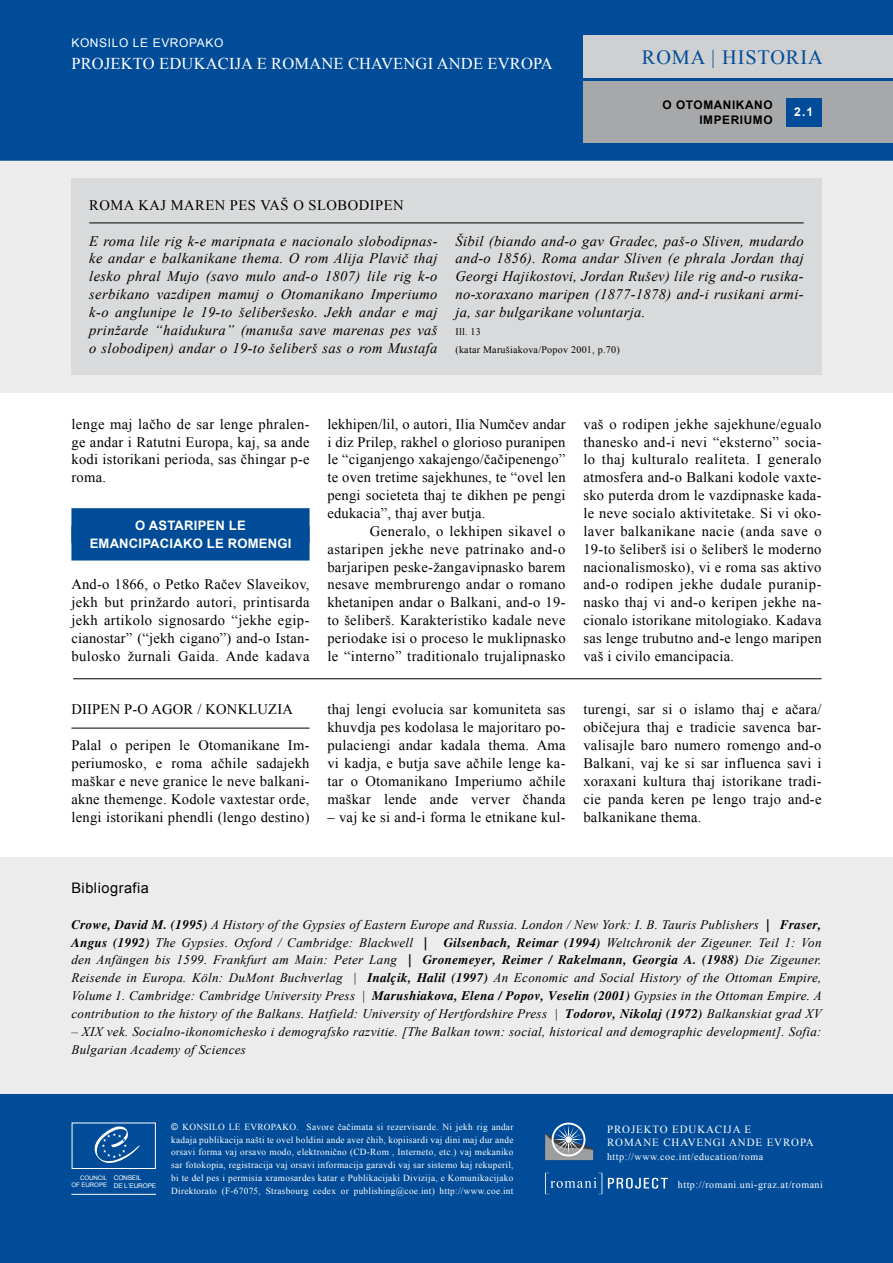
<style>
.page{position:relative;width:893px;height:1263px;background:#fff}
.page>*{position:absolute;margin:0;border:0;box-sizing:border-box;transform-origin:0 0}
.t1{font:20.25px "Times New Roman";letter-spacing:.045em;color:#004c99}
.t2{font:16.5px "Times New Roman";letter-spacing:.01em;color:#fff}
.t3{font:14.55px/17.9px "Times New Roman";letter-spacing:.02em;color:#000;text-align:justify}
.t4{font:italic 14.55px/17.9px "Times New Roman";letter-spacing:.025em;color:#000;text-align:justify}
.t5{font:14.55px "Arial";letter-spacing:.035em;color:#000}
.t6{font:italic 13.05px/17.9px "Times New Roman";letter-spacing:.025em;color:#000}
.t7{font:700 13.05px "Arial";letter-spacing:.015em;color:#fff}
.t8{font:12px "Arial";letter-spacing:.05em;color:#fff}
.t9{font:700 12px "Arial";color:#fff}
.t10{font:700 11.85px/15px "Arial";letter-spacing:.05em;color:#000;text-align:right}
.t11{font:10.95px "Times New Roman";letter-spacing:.08em;color:#fff}
.t12{font:10.05px "Times New Roman";letter-spacing:.05em;color:#fff}
.t13{font:10.05px/17.9px "Times New Roman";letter-spacing:.025em;color:#000}
.t14{font:9.3px/12.8px "Times New Roman";letter-spacing:.03em;color:#fff;text-align:justify}
.t15{font:6.45px/7.6px "Arial";letter-spacing:-.025em;color:#fff}
.t16{font:6.15px/7.6px "Arial";letter-spacing:-.01em;color:#fff;text-align:right}
.s1{font-weight:700}
.s2{font-style:normal}
.s3{font-family:"Arial"}
</style>
<div class="page">
<div style="left:0;top:161px;width:893px;height:232px;background:#ececed"></div>
<div style="left:0;top:0;width:893px;height:161px;background:#004c99"></div>
<div style="left:583px;top:81px;width:310px;height:62px;background:#a7a8aa"></div>
<div style="left:583px;top:36px;width:310px;height:42px;background:#cfd0d1"></div>
<div style="left:786px;top:98px;width:35px;height:28px;background:#004c99"></div>
<div style="left:0;top:857px;width:893px;height:246px;background:#ececed"></div>
<div style="left:71px;top:179px;width:750px;height:196px;background:#d9dadb"></div>
<hr style="left:89px;top:223px;width:715px;height:1px;background:#000">
<hr style="left:71px;top:728px;width:239px;height:1px;background:#000">
<div style="left:71px;top:508px;width:239px;height:35px;background:#004c99"></div>
<div style="left:71px;top:526px;width:239px;height:34px;background:#004c99"></div>
<hr style="left:73px;top:678px;width:748px;height:1px;background:#000">
<div style="left:0;top:1094px;width:893px;height:169px;background:#004c99"></div>
<svg style="left:545px;top:1173px;width:57px;height:21px"></svg>
<svg style="left:608px;top:1178px;width:60px;height:10px"></svg>
<hr style="left:71px;top:1194px;width:85px;height:1px;background:#fff">
<svg style="left:90px;top:1126px;width:50px;height:43px"></svg>
<svg style="left:545px;top:1122px;width:48px;height:38px"></svg>
<p class="t8" style="left:71px;top:35px;width:18px">KONSILO</p>
<p class="t8" style="left:133px;top:35px;width:47px">LE EVROP</p>
<p class="t8" style="left:197px;top:35px;width:27px">AKO</p>
<p class="t2" style="left:71px;top:52px;width:44px">PROJEKT</p>
<p class="t2" style="left:143px;top:52px;width:52px">O EDUKA</p>
<p class="t2" style="left:218px;top:52px;width:90px">CIJA E ROMANE</p>
<p class="t2" style="left:348px;top:52px;width:23px">CHAVENGI</p>
<p class="t2" style="left:437px;top:52px;width:63px">ANDEEVR</p>
<p class="t2" style="left:521px;top:52px;width:23px">OPA</p>
<p class="t3" style="left:89px;top:196px;width:249px">Roma kaj maren pes vaš o s lobod</p>
<p class="t3" style="left:370px;top:196px;width:35px">ipen</p>
<h1 class="t1" style="left:642px;top:44px;width:182px">Roma | His toria</h1>
<p class="t9" style="left:794px;top:104px;width:21px">2.1</p>
<p class="t10" style="left:662px;top:98px;width:112px">O OTOMANIKANO<br>IMPERIUMO</p>
<p class="t4" style="left:89px;top:231px;width:350px">E roma lile rig k-e maripnata e nacionalo slobodipnas&shy;ke andar e balkanikane thema. O rom Alija Plavič thaj lesko phral Mujo (savo mulo and-o 1807) lile rig k-o serbikano vazdipen mamuj o Otomanikano Imperiumo k-o anglunipe le 19-to šeliberšesko. Jekh andar e maj prinžarde “haidukura” (manuša save marenas pes vaš o slobodipen) andar o 19-to šeliberš sas o rom Mustafa</p>
<p class="t4" style="left:455px;top:231px;width:350px">Šibil (biando and-o gav Gradec, paš-o Sliven, mudardo and-o 1856). Roma andar Sliven (e phrala Jordan thaj Georgi Hajikostovi, Jordan Rušev) lile rig and-o rusika&shy;no-xoraxano maripen (1877-1878) and-i rusikani armi&shy;ja, sar bulgarikane voluntarja.</p>
<p class="t13" style="left:455px;top:322px;width:166px">Ill. 13<br>(katar Marušiakova/Popov 2001, p.70)</p>
<p class="t3" style="left:71px;top:415px;width:240px">lenge maj lačho de sar lenge phralen&shy;ge andar i Ratutni Europa, kaj, sa ande kodi istorikani perioda, sas čhingar p-e roma.</p>
<p class="t7" style="left:135px;top:517px;width:42px">O ASTARIPEN</p>
<p class="t7" style="left:229px;top:517px;width:17px">LE</p>
<p class="t7" style="left:90px;top:534px;width:11px">EMAN</p>
<p class="t7" style="left:129px;top:534px;width:50px">CIPACIAKO</p>
<p class="t7" style="left:207px;top:534px;width:32px">LE ROMEN</p>
<p class="t7" style="left:277px;top:534px;width:14px">GI</p>
<p class="t3" style="left:71px;top:575px;width:240px">And-o 1866, o Petko Račev Slaveikov, jekh but prinžardo autori, printisarda jekh artikolo signosardo “jekhe egip&shy;cianostar” (“jekh cigano”) and-o Istan&shy;bulosko žurnali Gaida. Ande kadava</p>
<p class="t3" style="left:71px;top:700px;width:10px">DIIPEN</p>
<p class="t3" style="left:124px;top:700px;width:162px">P-O AGOR / KONKLUZIA</p>
<p class="t3" style="left:71px;top:736px;width:240px">Palal o peripen le Otomanikane Im&shy;periumosko, e roma ačhile sadajekh maškar e neve granice le neve balkani&shy;akne themenge. Kodole vaxtestar orde, lengi istorikani phendli (lengo destino)</p>
<p class="t3" style="left:327px;top:415px;width:240px">lekhipen/lil, o autori, Ilia Numčev andar i diz Prilep, rakhel o glorioso puranipen le “ciganjengo xakajengo/čačipenengo” te oven tretime sajekhunes, te “ovel len pengi societeta thaj te dikhen pe pengi edukacia”, thaj aver butja.</p>
<p class="t3" style="left:327px;top:522px;width:240px;text-indent:43px">Generalo, o lekhipen sikavel o astaripen jekhe neve patrinako and-o barjaripen peske-žangavipnasko barem nesave membrurengo andar o romano khetanipen andar o Balkani, and-o 19- to šeliberš. Karakteristiko kadale neve periodake isi o proceso le muklipnasko le “interno” traditionalo trujalipnasko</p>
<p class="t3" style="left:327px;top:700px;width:240px">thaj lengi evolucia sar komuniteta sas khuvdja pes kodolasa le majoritaro po&shy;pulaciengi andar kadala thema. Ama vi kadja, e butja save ačhile lenge ka&shy;tar o Otomanikano Imperiumo ačhile maškar lende ande verver čhanda</p>
<p class="t3" style="left:327px;top:807px;width:240px">– vaj ke si and-i forma le etnikane kul-</p>
<p class="t3" style="left:583px;top:415px;width:240px">vaš o rodipen jekhe sajekhune/egualo thanesko and-i nevi “eksterno” socia&shy;lo thaj kulturalo realiteta. I generalo atmosfera and-o Balkani kodole vaxte&shy;sko puterda drom le vazdipnaske kada&shy;le neve socialo aktivitetake. Si vi oko&shy;laver balkanikane nacie (anda save o 19-to šeliberš isi o šeliberš le moderno nacionalismosko), vi e roma sas aktivo and-o rodipen jekhe dudale puranip&shy;nasko thaj vi and-o keripen jekhe na&shy;cionalo istorikane mitologiako. Kadava sas lenge trubutno and-e lengo maripen vaš i civilo emancipacia.</p>
<p class="t3" style="left:583px;top:700px;width:240px">turengi, sar si o islamo thaj e ačara/ običejura thaj e tradicie savenca bar&shy;valisajle baro numero romengo and-o Balkani, vaj ke si sar influenca savi i xoraxani kultura thaj istorikane tradi&shy;cie panda keren pe lengo trajo and-e balkanikane thema.</p>
<p class="t5" style="left:71px;top:878px;width:79px">BIBLIOGRAFIA</p>
<p class="t6" style="left:71px;top:915px;width:752px"><span class="s1">Crowe, David M. (1995)</span> A History of the Gypsies of Eastern Europe and Russia. London / New York: I. B. Tauris Publishers <span class="s1">| Fraser,<br>Angus (1992)</span> The Gypsies. Oxford / Cambridge: Blackwell <span class="s1">|</span></p>
<p class="t6" style="left:71px;top:933px;width:752px;text-align:justify;text-indent:372px"><span class="s1">Gilsenbach, Reimar (1994)</span> Weltchronik der Zigeuner. Teil 1: Von den Anfängen bis 1599. Frankfurt am Main: Peter Lang <span class="s1">| Gronemeyer, Reimer / Rakelmann, Georgia A. (1988)</span> Die Zigeuner.<br>Reisende in Europa. Köln: DuMont Buchverlag <span class="s2">|</span> <span class="s1">Inalçik, Halil (1997)</span> An Economic and Social History of the Ottoman Empire, Volume 1. Cambridge: Cambridge University Press <span class="s2">|</span> <span class="s1">Marushiakova, Elena / Popov, Veselin (2001)</span> Gypsies in the Ottoman Empire. A contribution to the history of the Balkans. Hatfield: University of Hertfordshire Press <span class="s2">|</span> <span class="s1">Todorov, Nikolaj (1972)</span> Balkanskiat grad XV</p>
<p class="t6" style="left:71px;top:1022px;width:752px">– XIX vek. Socialno-ikonomichesko i demografsko razvitie. [The Balkan town: social, historical and demographic development]. Sofia:<br>Bulgarian Academy of Sciences</p>
<p class="t16" style="left:72px;top:1174px;width:37px">COUNCIL<br>OF EUROPE</p>
<p class="t15" style="left:114px;top:1174px;width:43px">CONSEIL<br>DE L´EUROPE</p>
<p class="t14" style="left:171px;top:1120px;width:81px"><span class="s3">©</span> KONSILO LE EVR</p>
<p class="t14" style="left:264px;top:1120px;width:15px">OPAK</p>
<p class="t14" style="left:171px;top:1120px;width:344px;text-indent:118px">O. Savore čačimata si rezervisarde. Ni jekh rig andar kadaja publikacija našti te ovel boldini ande aver čhib, kopiisardi vaj dini maj dur ande orsavi forma vaj orsavo modo, elektronično (CD-Rom , Interneto, etc.) vaj mekaniko sar fotokopia, registracija vaj orsavi informacija garavdi vaj sar sistemo kaj rekuperil, bi te del pes i permisia xramosardes katar e Publikacijaki Divizija, e Komunikacijako Direktorato (F-67075, Strasbourg cedex or publishing@coe.int) http://www.coe.int</p>
<p class="t11" style="left:607px;top:1122px;width:32px">PROJEKT</p>
<p class="t11" style="left:660px;top:1122px;width:39px">O EDUKA</p>
<p class="t11" style="left:715px;top:1122px;width:15px">CIJA</p>
<p class="t11" style="left:745px;top:1122px;width:8px">E</p>
<p class="t11" style="left:607px;top:1135px;width:27px">ROMANE</p>
<p class="t11" style="left:663px;top:1135px;width:17px">CHAVENGI</p>
<p class="t11" style="left:729px;top:1135px;width:47px">ANDEEVR</p>
<p class="t11" style="left:791px;top:1135px;width:17px">OPA</p>
<p class="t12" style="left:607px;top:1150px;width:158px">http://www.coe.int/education/roma</p>
<p class="t12" style="left:678px;top:1178px;width:147px">http://romani.uni-graz.at/romani</p>
</div>
